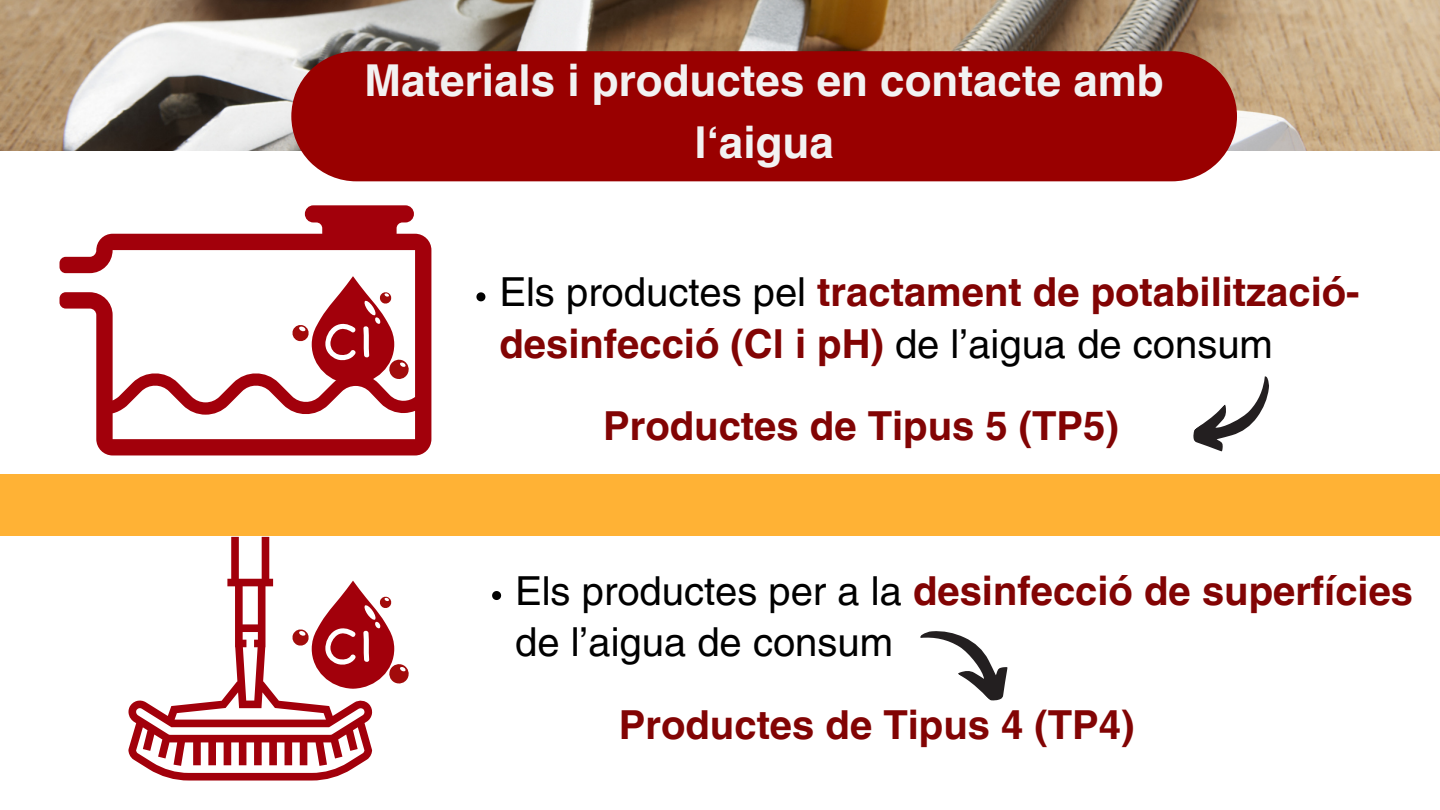
<style>
.page{position:relative;width:1440px;height:810px;background:#fff}
.page>*{position:absolute;margin:0;border:0;box-sizing:border-box;transform-origin:0 0}
.t1{font:700 44px/61.5px "Helvetica LT Pro";color:#f2f2f2;text-align:center}
.t2{font:700 40px/51.8px "Helvetica LT Pro";color:#820404}
.t3{font:40px/51.8px "Helvetica LT Pro";color:#000}
.s1{font-weight:400;color:#000}
.s2{font-weight:700;color:#820404}
</style>
<div class="page">
<img style="left:0;top:0;width:1440px;height:151px">
<div style="left:291px;top:51px;width:946px;height:130px;background:#900"></div>
<svg style="left:60px;top:205px;width:371px;height:250px"></svg>
<svg style="left:291px;top:276px;width:119px;height:108px"></svg>
<svg style="left:128px;top:537px;width:244px;height:244px"></svg>
<svg style="left:291px;top:581px;width:118px;height:108px"></svg>
<div style="left:0;top:474px;width:1440px;height:62px;background:#ffb235"></div>
<svg style="left:476px;top:292px;width:9px;height:9px"></svg>
<svg style="left:1193px;top:376px;width:76px;height:76px"></svg>
<svg style="left:492px;top:591px;width:9px;height:9px"></svg>
<svg style="left:920px;top:631px;width:88px;height:70px"></svg>
<p class="t1" style="left:364px;top:54px;width:801px">Materials i productes en contacte amb l‘aigua</p>
<p class="t2" style="left:499px;top:270px;width:862px"><span class="s1">Els productes pel</span> tractament de potabilització&shy;desinfecció (Cl i pH) <span class="s1">de l’aigua de consum</span></p>
<p class="t2" style="left:603px;top:404px;width:517px">Productes de Tipus 5 (TP5)</p>
<p class="t3" style="left:515px;top:568px;width:900px">Els productes per a la <span class="s2">desinfecció de superfícies </span>de l’aigua de consum</p>
<p class="t2" style="left:619px;top:703px;width:517px">Productes de Tipus 4 (TP4)</p>
</div>
